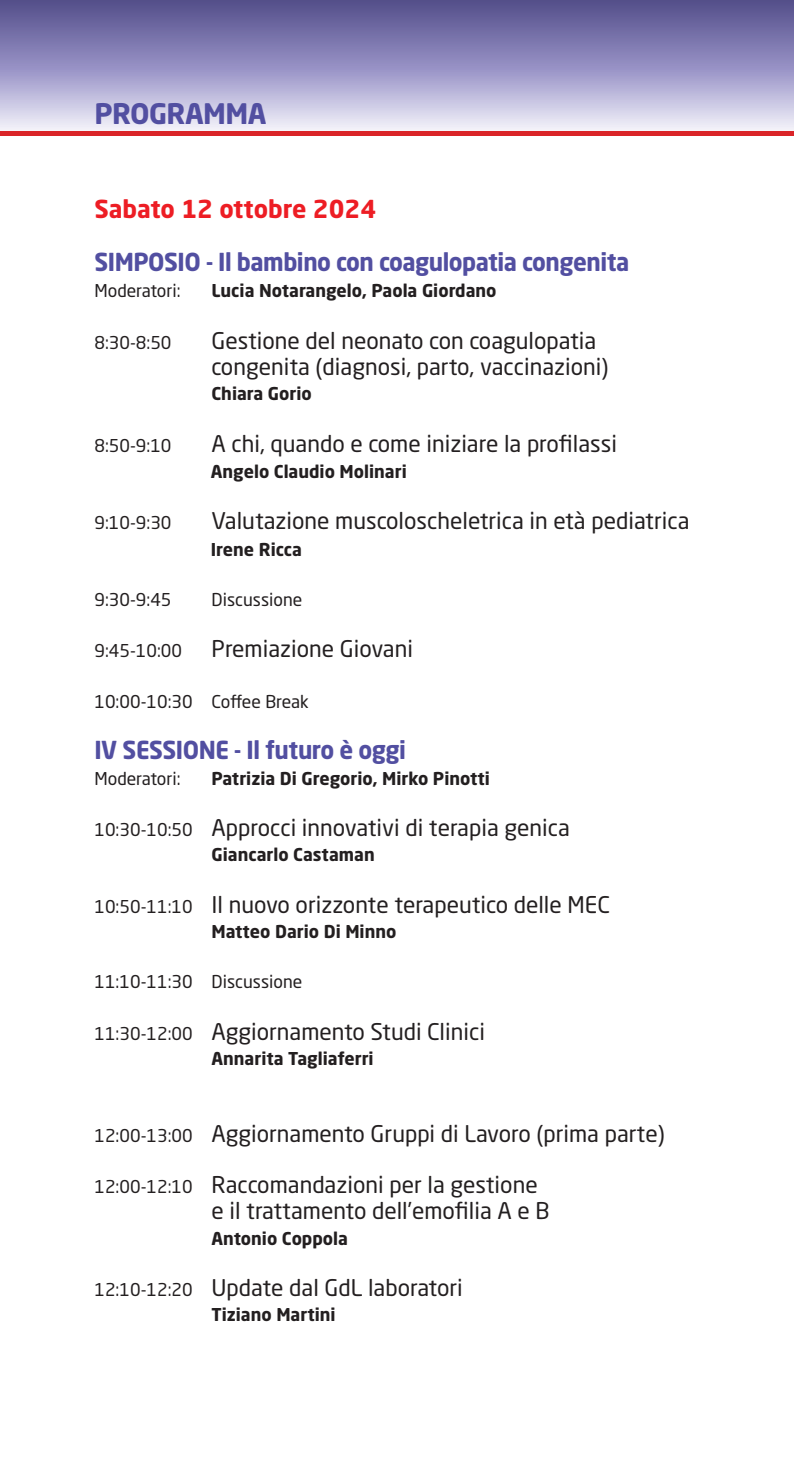
<style>
.page{position:relative;width:794px;height:1474px;background:#fff}
.page>*{position:absolute;margin:0;border:0;box-sizing:border-box;transform-origin:0 0}
.t1{font:700 28px "Neo Sans Std";letter-spacing:-.02em;color:#524fa1}
.t2{font:700 24.5px "Neo Sans Std";letter-spacing:-.02em;color:#524fa1;scale:.96 1}
.t3{font:700 24.5px "Neo Sans Std";color:#ed1d24}
.t4{font:22.75px/26.2px "Neo Sans Std";color:#231f20}
.t5{font:700 17.5px "Neo Sans Std";color:#231f20}
.t6{font:17.5px "Neo Sans Std";color:#231f20}
.s1{font-size:17.5px}
</style>
<div class="page">
<div style="left:0;top:0;width:794px;height:135px;background:linear-gradient(to bottom,#4b458a,#f1efff)"></div>
<hr style="left:0;top:131px;width:794px;height:4px;background:#da2428">
<p class="t1" style="left:94px;top:95px;width:174px">PROGRAMMA</p>
<p class="t3" style="left:94px;top:193px;width:283px">Sabato 12 ottobre 2024</p>
<p class="t2" style="left:94px;top:246px;width:559px">SIMPOSIO - Il bambino con coagulopatia congenita</p>
<p class="t6" style="left:94px;top:280px;width:88px">Moderatori:</p>
<p class="t5" style="left:211px;top:279px;width:287px">Lucia Notarangelo, Paola Giordano</p>
<p class="t6" style="left:94px;top:331px;width:79px">8:30-8:50</p>
<p class="t4" style="left:211px;top:327px;width:398px">Gestione del neonato con coagulopatia congenita (diagnosi, parto, vaccinazioni)</p>
<p class="t5" style="left:211px;top:382px;width:102px">Chiara Gorio</p>
<p class="t6" style="left:94px;top:434px;width:79px">8:50-9:10</p>
<p class="t4" style="left:211px;top:429px;width:407px">A chi, quando e come iniziare la profilassi</p>
<p class="t5" style="left:211px;top:460px;width:197px">Angelo Claudio Molinari</p>
<p class="t6" style="left:94px;top:512px;width:79px">9:10-9:30</p>
<p class="t4" style="left:211px;top:507px;width:479px">Valutazione muscoloscheletrica in età pediatrica</p>
<p class="t5" style="left:211px;top:538px;width:93px">Irene Ricca</p>
<p class="t6" style="left:94px;top:589px;width:79px">9:30-9:45</p>
<p class="t6" style="left:211px;top:589px;width:92px">Discussione</p>
<p class="t6" style="left:94px;top:640px;width:89px">9:45-10:00</p>
<p class="t4" style="left:211px;top:635px;width:203px">Premiazione Giovani</p>
<p class="t6" style="left:94px;top:690px;width:216px">10:00-10:30 Coffee Break</p>
<p class="t2" style="left:94px;top:734px;width:326px">IV SESSIONE - Il futuro è oggi</p>
<p class="t6" style="left:94px;top:767px;width:88px">Moderatori:</p>
<p class="t5" style="left:211px;top:766px;width:280px">Patrizia Di Gregorio, Mirko Pinotti</p>
<p class="t4" style="left:94px;top:814px;width:477px"><span class="s1">10:30-10:50</span> Approcci innovativi di terapia genica</p>
<p class="t5" style="left:211px;top:843px;width:165px">Giancarlo Castaman</p>
<p class="t4" style="left:94px;top:890px;width:517px"><span class="s1">10:50-11:10</span> Il nuovo orizzonte terapeutico delle MEC</p>
<p class="t5" style="left:211px;top:920px;width:186px">Matteo Dario Di Minno</p>
<p class="t6" style="left:94px;top:971px;width:209px">11:10-11:30 Discussione</p>
<p class="t4" style="left:94px;top:1017px;width:392px"><span class="s1">11:30-12:00</span> Aggiornamento Studi Clinici</p>
<p class="t5" style="left:211px;top:1047px;width:164px">Annarita Tagliaferri</p>
<p class="t4" style="left:94px;top:1119px;width:572px"><span class="s1">12:00-13:00</span> Aggiornamento Gruppi di Lavoro (prima parte)</p>
<p class="t4" style="left:211px;top:1171px;width:339px;text-indent:-117px"><span class="s1">12:00-12:10</span> Raccomandazioni per la gestione e il trattamento dell’emofilia A e B</p>
<p class="t5" style="left:211px;top:1226px;width:138px">Antonio Coppola</p>
<p class="t4" style="left:94px;top:1274px;width:370px"><span class="s1">12:10-12:20</span> Update dal GdL laboratori</p>
<p class="t5" style="left:211px;top:1303px;width:126px">Tiziano Martini</p>
</div>
